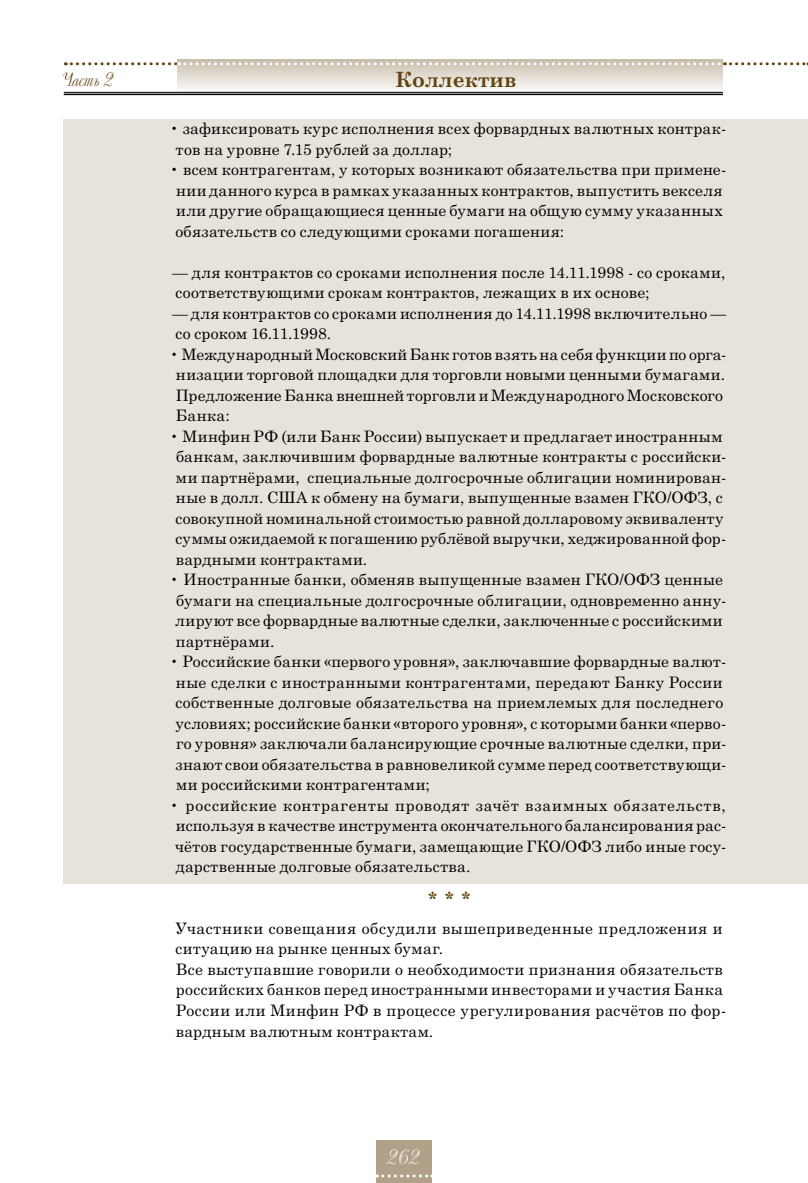
<style>
.page{position:relative;width:808px;height:1183px;background:#fff}
.page>*{position:absolute;margin:0;border:0;box-sizing:border-box;transform-origin:0 0}
.t1{font:700 21px "Century Schoolbook Cyr";color:#614310}
.t2{font:21px "Decor C";color:#fff}
.t3{font:19.5px "Decor C";color:#614310}
.t4{font:700 16.8px "Century Schoolbook Cyr";color:#614310}
.t5{font:15.75px/20.5px "Century Schoolbook Cyr";letter-spacing:.025em;color:#000}
</style>
<div class="page">
<div style="left:64px;top:119px;width:744px;height:764px;background:#e7e3db"></div>
<svg style="left:177px;top:60px;width:546px;height:34px;background:#e0dbd3"></svg>
<div style="left:376px;top:1140px;width:56px;height:42px;background:#b0a188"></div>
<hr style="left:64px;top:92px;width:659px;height:1px;background:#000">
<hr style="left:64px;top:94px;width:659px;height:1px;background:#000">
<svg style="left:65px;top:62px;width:743px;height:3px"></svg>
<svg style="left:377px;top:1174px;width:55px;height:3px"></svg>
<p class="t3" style="left:62px;top:68px;width:54px">Часть 2</p>
<h1 class="t1" style="left:395px;top:67px;width:123px">Коллектив</h1>
<p class="t5" style="left:176px;top:118px;width:552px;text-indent:-6px">• зафиксировать курс исполнения всех форвардных валютных контрак&shy;тов на уровне 7.15 рублей за доллар;</p>
<p class="t5" style="left:175px;top:159px;width:552px;text-indent:-6px">• всем контрагентам, у которых возникают обязательства при примене&shy;нии данного курса в рамках указанных контрактов, выпустить векселя или другие обращающиеся ценные бумаги на общую сумму указанных обязательств со следующими сроками погашения:</p>
<p class="t5" style="left:172px;top:261px;width:555px">— для контрактов со сроками исполнения после 14.11.1998 - со сроками, соответствующими срокам контрактов, лежащих в их основе;</p>
<p class="t5" style="left:172px;top:302px;width:555px">— для контрактов со сроками исполнения до 14.11.1998 включительно — со сроком 16.11.1998.</p>
<p class="t5" style="left:176px;top:343px;width:552px;text-indent:-6px">• Международный Московский Банк готов взять на себя функции по орга&shy;низации торговой площадки для торговли новыми ценными бумагами.<br>Предложение Банка внешней торговли и Международного Московского Банка:</p>
<p class="t5" style="left:175px;top:425px;width:552px;text-indent:-6px">• Минфин РФ (или Банк России) выпускает и предлагает иностранным банкам, заключившим форвардные валютные контракты с российски&shy;ми партнёрами, специальные долгосрочные облигации номинирован&shy;ные в долл. США к обмену на бумаги, выпущенные взамен ГКО/ОФЗ, с совокупной номинальной стоимостью равной долларовому эквиваленту суммы ожидаемой к погашению рублёвой выручки, хеджированной фор&shy;вардными контрактами.</p>
<p class="t5" style="left:175px;top:568px;width:552px;text-indent:-6px">• Иностранные банки, обменяв выпущенные взамен ГКО/ОФЗ ценные бумаги на специальные долгосрочные облигации, одновременно анну&shy;лируют все форвардные валютные сделки, заключенные с российскими партнёрами.</p>
<p class="t5" style="left:175px;top:650px;width:552px;text-indent:-6px">• Российские банки «первого уровня», заключавшие форвардные валют&shy;ные сделки с иностранными контрагентами, передают Банку России собственные долговые обязательства на приемлемых для последнего условиях; российские банки «второго уровня», с которыми банки «перво&shy;го уровня» заключали балансирующие срочные валютные сделки, при&shy;знают свои обязательства в равновеликой сумме перед соответствующи&shy;ми российскими контрагентами;</p>
<p class="t5" style="left:175px;top:794px;width:553px;text-align:justify;text-indent:-6px">• российские контрагенты проводят зачёт взаимных обязательств, используя в качестве инструмента окончательного балансирования рас&shy;чётов государственные бумаги, замещающие ГКО/ОФЗ либо иные госу&shy;дарственные долговые обязательства.</p>
<p class="t4" style="left:428px;top:887px;width:43px">* * *</p>
<p class="t5" style="left:175px;top:917px;width:552px">Участники совещания обсудили вышеприведенные предложения и ситуацию на рынке ценных бумаг.<br>Все выступавшие говорили о необходимости признания обязательств российских банков перед иностранными инвесторами и участия Банка России или Минфин РФ в процессе урегулирования расчётов по фор&shy;вардным валютным контрактам.</p>
<h1 class="t2" style="left:388px;top:1144px;width:34px">262</h1>
</div>
